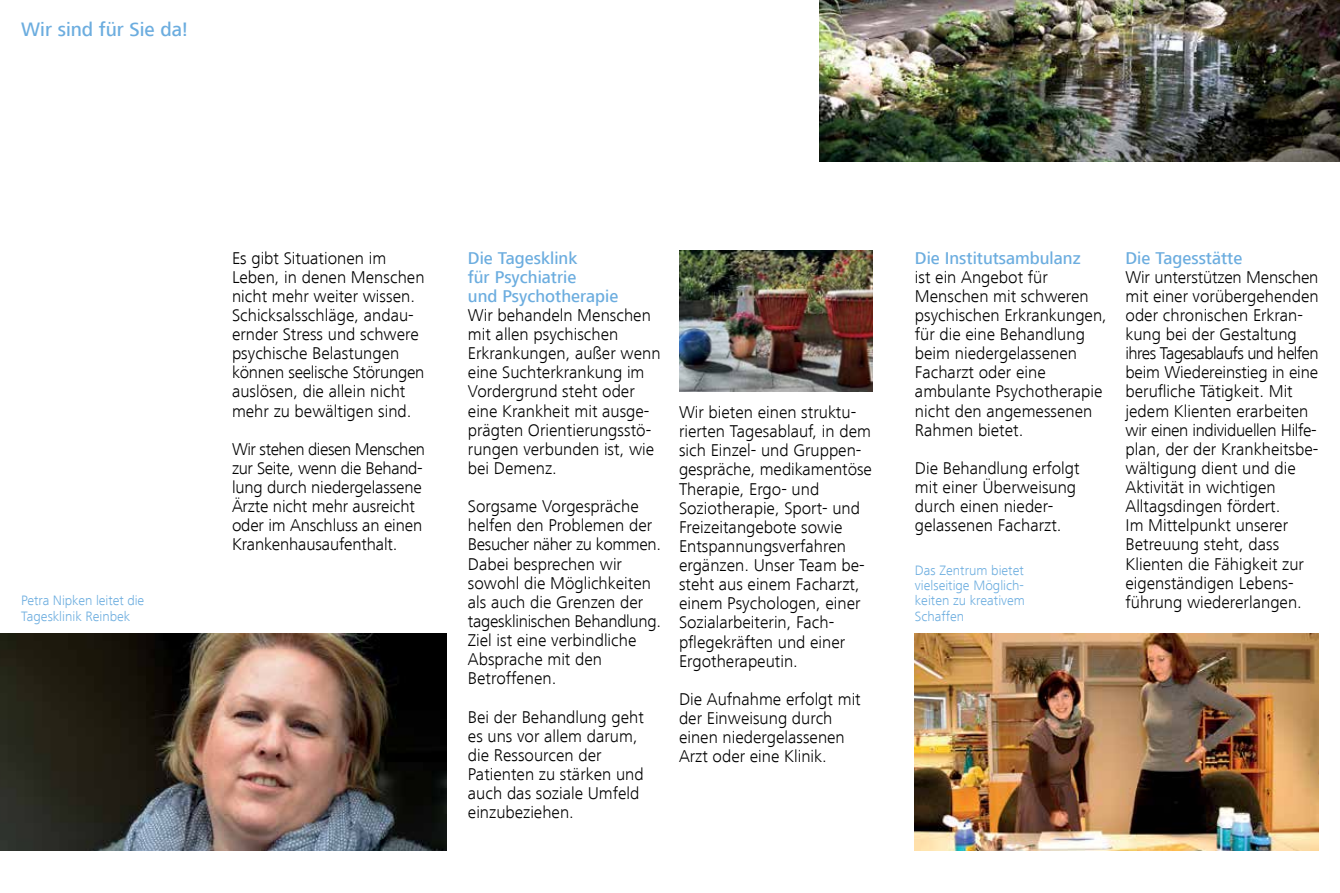
<style>
.page{position:relative;width:1340px;height:893px;background:#fff}
.page>*{position:absolute;margin:0;border:0;box-sizing:border-box;transform-origin:0 0}
.t1{font:500 20.1px "Frutiger Next LT";color:#6caddf}
.t2{font:300 17.55px/19.2px "Frutiger Next LT";color:#000}
.t3{font:500 17.55px/19.2px "Frutiger Next LT";color:#6caddf}
.t4{font:300 14.1px/15.3px "Frutiger Next LT";color:#6caddf}
</style>
<div class="page">
<img style="left:0;top:634px;width:446px;height:216px">
<img style="left:819px;top:0;width:520px;height:161px">
<img style="left:679px;top:251px;width:193px;height:140px">
<img style="left:914px;top:634px;width:404px;height:216px">
<p class="t1" style="left:21px;top:18px;width:168px">Wir sind für Sie da!</p>
<p class="t4" style="left:21px;top:593px;width:124px">Petra Nipken leitet die<br>Tagesklinik Reinbek</p>
<p class="t2" style="left:232px;top:248px;width:194px">Es gibt Situationen im<br>Leben, in denen Menschen nicht mehr weiter wissen.<br>Schicksalsschläge, andau&shy;ernder Stress und schwere psychische Belastungen können seelische Störungen auslösen, die allein nicht mehr zu bewältigen sind.</p>
<p class="t2" style="left:232px;top:439px;width:195px">Wir stehen diesen Menschen zur Seite, wenn die Behand&shy;lung durch niedergelassene<br>Ärzte nicht mehr ausreicht oder im Anschluss an einen<br>Krankenhausaufenthalt.</p>
<p class="t3" style="left:468px;top:248px;width:152px">Die Tagesklink<br>für Psychiatrie<br>und Psychotherapie</p>
<p class="t2" style="left:468px;top:306px;width:194px">Wir behandeln Menschen mit allen psychischen<br>Erkrankungen, außer wenn eine Suchterkrankung im<br>Vordergrund steht oder eine Krankheit mit ausge&shy;prägten Orientierungsstö&shy;rungen verbunden ist, wie bei Demenz.</p>
<p class="t2" style="left:468px;top:497px;width:194px">Sorgsame Vorgespräche helfen den Problemen der<br>Besucher näher zu kommen.<br>Dabei besprechen wir sowohl die Möglichkeiten als auch die Grenzen der tagesklinischen Behandlung.<br>Ziel ist eine verbindliche<br>Absprache mit den<br>Betroffenen.</p>
<p class="t2" style="left:468px;top:707px;width:177px">Bei der Behandlung geht es uns vor allem darum, die Ressourcen der<br>Patienten zu stärken und auch das soziale Umfeld einzubeziehen.</p>
<p class="t2" style="left:679px;top:403px;width:194px">Wir bieten einen struktu&shy;rierten Tagesablauf, in dem sich Einzel- und Gruppen&shy;gespräche, medikamentöse<br>Therapie, Ergo- und<br>Soziotherapie, Sport- und<br>Freizeitangebote sowie<br>Entspannungsverfahren ergänzen. Unser Team be&shy;steht aus einem Facharzt, einem Psychologen, einer<br>Sozialarbeiterin, Fach&shy;pflegekräften und einer<br>Ergotherapeutin.</p>
<p class="t2" style="left:679px;top:690px;width:183px">Die Aufnahme erfolgt mit der Einweisung durch einen niedergelassenen<br>Arzt oder eine Klinik.</p>
<p class="t3" style="left:915px;top:248px;width:167px">Die Institutsambulanz</p>
<p class="t2" style="left:915px;top:267px;width:193px">ist ein Angebot für<br>Menschen mit schweren psychischen Erkrankungen, für die eine Behandlung beim niedergelassenen<br>Facharzt oder eine ambulante Psychotherapie nicht den angemessenen<br>Rahmen bietet.</p>
<p class="t2" style="left:915px;top:459px;width:166px">Die Behandlung erfolgt mit einer Überweisung durch einen nieder&shy;gelassenen Facharzt.</p>
<p class="t4" style="left:915px;top:562px;width:112px;text-align:justify">Das Zentrum bietet vielseitige Möglich&shy;keiten zu kreativem Schaffen</p>
<p class="t3" style="left:1125px;top:248px;width:118px">Die Tagesstätte</p>
<p class="t2" style="left:1125px;top:267px;width:195px">Wir unterstützen Menschen mit einer vorübergehenden oder chronischen Erkran&shy;kung bei der Gestaltung ihres Tagesablaufs und helfen beim Wiedereinstieg in eine berufliche Tätigkeit. Mit jedem Klienten erarbeiten wir einen individuellen Hilfe&shy;plan, der der Krankheitsbe&shy;wältigung dient und die<br>Aktivität in wichtigen<br>Alltagsdingen fördert.<br>Im Mittelpunkt unserer<br>Betreuung steht, dass<br>Klienten die Fähigkeit zur eigenständigen Lebens&shy;führung wiedererlangen.</p>
</div>
